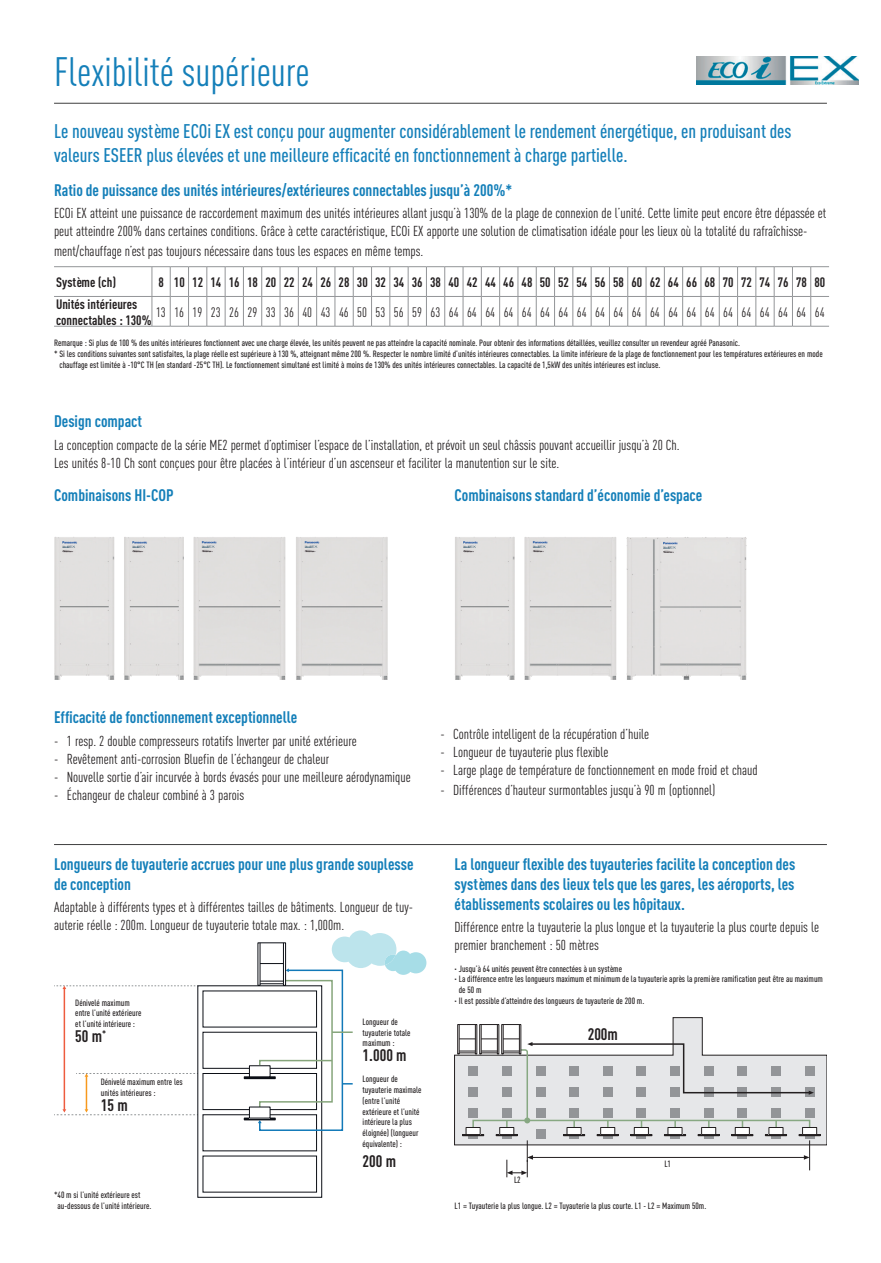
<style>
.page{position:relative;width:881px;height:1263px;background:#fff}
.page>*{position:absolute;margin:0;border:0;box-sizing:border-box;transform-origin:0 0}
.t1{font:40.5px "DIN Cond";color:#147fb9}
.t2{font:500 19.5px/24px "DIN Cond";color:#147fb9}
.t3{font:700 16.5px/19.8px "DIN Cond";color:#147fb9;text-align:justify}
.t4{font:700 16.5px "DIN Cond";color:#231f20}
.t5{font:14.25px/18px "DIN Cond";color:#231f20}
.t6{font:700 13.5px/16.2px "DIN Cond";color:#231f20}
.t7{font:13.5px "DIN Cond";color:#231f20}
.t8{font:500 9px/10.8px "DIN Cond";color:#231f20}
</style>
<div class="page">
<svg style="left:54px;top:930px;width:372px;height:268px"></svg>
<svg style="left:454px;top:1017px;width:372px;height:129px"></svg>
<div style="left:804px;top:1066px;width:10px;height:9px;background:#939598"></div>
<div style="left:804px;top:1087px;width:10px;height:9px;background:#939598"></div>
<div style="left:804px;top:1108px;width:10px;height:9px;background:#939598"></div>
<div style="left:535px;top:1129px;width:10px;height:9px;background:#939598"></div>
<div style="left:501px;top:1129px;width:10px;height:9px;background:#7a7b7d"></div>
<div style="left:468px;top:1129px;width:10px;height:9px;background:#7a7b7d"></div>
<div style="left:703px;top:1129px;width:10px;height:9px;background:#7a7b7d"></div>
<div style="left:670px;top:1129px;width:9px;height:9px;background:#7a7b7d"></div>
<div style="left:602px;top:1129px;width:10px;height:9px;background:#7a7b7d"></div>
<div style="left:569px;top:1129px;width:10px;height:9px;background:#7a7b7d"></div>
<div style="left:636px;top:1129px;width:10px;height:9px;background:#7a7b7d"></div>
<div style="left:804px;top:1129px;width:10px;height:9px;background:#7a7b7d"></div>
<div style="left:770px;top:1129px;width:10px;height:9px;background:#7a7b7d"></div>
<div style="left:737px;top:1129px;width:10px;height:9px;background:#7a7b7d"></div>
<hr style="left:808px;top:1140px;width:1px;height:30px;background:#231f20">
<svg style="left:803px;top:1155px;width:6px;height:5px"></svg>
<hr style="left:528px;top:1157px;width:278px;height:1px;background:#231f20">
<svg style="left:506px;top:1140px;width:27px;height:37px"></svg>
<div style="left:462px;top:1134px;width:22px;height:2px;border:1px solid #231f20"></div>
<div style="left:465px;top:1127px;width:15px;height:8px;border:1px solid #231f20"></div>
<div style="left:798px;top:1134px;width:22px;height:2px;border:1px solid #231f20"></div>
<div style="left:802px;top:1127px;width:14px;height:7px;background:#fff"></div>
<div style="left:801px;top:1127px;width:15px;height:8px;border:1px solid #231f20"></div>
<div style="left:764px;top:1134px;width:22px;height:2px;border:1px solid #231f20"></div>
<div style="left:768px;top:1127px;width:15px;height:8px;border:1px solid #231f20"></div>
<div style="left:731px;top:1134px;width:22px;height:2px;border:1px solid #231f20"></div>
<div style="left:734px;top:1127px;width:15px;height:8px;border:1px solid #231f20"></div>
<div style="left:697px;top:1134px;width:22px;height:2px;border:1px solid #231f20"></div>
<div style="left:701px;top:1127px;width:14px;height:8px;border:1px solid #231f20"></div>
<div style="left:663px;top:1134px;width:22px;height:2px;border:1px solid #231f20"></div>
<div style="left:667px;top:1127px;width:15px;height:8px;border:1px solid #231f20"></div>
<div style="left:630px;top:1134px;width:22px;height:2px;border:1px solid #231f20"></div>
<div style="left:633px;top:1127px;width:15px;height:8px;border:1px solid #231f20"></div>
<div style="left:596px;top:1134px;width:22px;height:2px;border:1px solid #231f20"></div>
<div style="left:600px;top:1127px;width:15px;height:8px;border:1px solid #231f20"></div>
<div style="left:563px;top:1134px;width:21px;height:2px;border:1px solid #231f20"></div>
<div style="left:566px;top:1127px;width:15px;height:8px;border:1px solid #231f20"></div>
<div style="left:495px;top:1134px;width:22px;height:2px;border:1px solid #231f20"></div>
<div style="left:499px;top:1127px;width:15px;height:8px;border:1px solid #231f20"></div>
<svg style="left:457px;top:1024px;width:356px;height:109px"></svg>
<hr style="left:54px;top:844px;width:772px;height:1px;background:#3e3e3f">
<img style="left:54px;top:537px;width:61px;height:143px">
<img style="left:124px;top:537px;width:60px;height:143px">
<img style="left:193px;top:537px;width:92px;height:143px">
<img style="left:296px;top:537px;width:92px;height:143px">
<img style="left:626px;top:537px;width:120px;height:143px">
<img style="left:524px;top:537px;width:92px;height:143px">
<img style="left:455px;top:537px;width:60px;height:143px">
<hr style="left:54px;top:103px;width:772px;height:1px;background:#3e3e3f">
<hr style="left:54px;top:266px;width:98px;height:1px;background:#939598">
<hr style="left:54px;top:296px;width:98px;height:1px;background:#939598">
<hr style="left:54px;top:326px;width:98px;height:1px;background:#939598">
<svg style="left:152px;top:266px;width:676px;height:61px"></svg>
<img style="left:696px;top:56px;width:162px;height:29px">
<h1 class="t1" style="left:54px;top:48px;width:257px">Flexibilité supérieure</h1>
<h2 class="t2" style="left:54px;top:119px;width:738px">Le nouveau système ECOi EX est conçu pour augmenter considérablement le rendement énergétique, en produisant des valeurs ESEER plus élevées et une meilleure efficacité en fonctionnement à charge partielle.</h2>
<p class="t3" style="left:54px;top:180px;width:459px">Ratio de puissance des unités intérieures/extérieures connectables jusqu’à 200%*</p>
<p class="t5" style="left:54px;top:204px;width:773px">ECOi EX atteint une puissance de raccordement maximum des unités intérieures allant jusqu’à 130% de la plage de connexion de l’unité. Cette limite peut encore être dépassée et peut atteindre 200% dans certaines conditions. Grâce à cette caractéristique, ECOi EX apporte une solution de climatisation idéale pour les lieux où la totalité du rafraîchisse-</p>
<p class="t5" style="left:54px;top:242px;width:371px">ment/chauffage n’est pas toujours nécessaire dans tous les espaces en même temps.</p>
<p class="t6" style="left:56px;top:274px;width:61px">Système (ch)</p>
<p class="t6" style="left:158px;top:274px;width:668px">8 10 12 14 16 18 20 22 24 26 28 30 32 34 36 38 40 42 44 46 48 50 52 54 56 58 60 62 64 66 68 70 72 74 76 78 80</p>
<p class="t6" style="left:56px;top:295px;width:97px">Unités intérieures connectables : 130%</p>
<p class="t7" style="left:156px;top:304px;width:669px">13 16 19 23 26 29 33 36 40 43 46 50 53 56 59 63 64 64 64 64 64 64 64 64 64 64 64 64 64 64 64 64 64 64 64 64 64</p>
<p class="t8" style="left:54px;top:337px;width:687px">Remarque : Si plus de 100 % des unités intérieures fonctionnent avec une charge élevée, les unités peuvent ne pas atteindre la capacité nominale. Pour obtenir des informations détaillées, veuillez consulter un revendeur agréé Panasonic.</p>
<p class="t8" style="left:54px;top:348px;width:769px">* Si les conditions suivantes sont satisfaites, la plage réelle est supérieure à 130 %, atteignant même 200 %. Respecter le nombre limité d’unités intérieures connectables. La limite inférieure de la plage de fonctionnement pour les températures extérieures en mode</p>
<p class="t8" style="left:59px;top:359px;width:602px">chauffage est limitée à -10°C TH (en standard -25°C TH). Le fonctionnement simultané est limité à moins de 130% des unités intérieures connectables. La capacité de 1,5kW des unités intérieures est incluse.</p>
<p class="t3" style="left:54px;top:411px;width:90px">Design compact</p>
<p class="t5" style="left:54px;top:435px;width:627px">La conception compacte de la série ME2 permet d’optimiser l’espace de l’installation, et prévoit un seul châssis pouvant accueillir jusqu’à 20 Ch.<br>Les unités 8-10 Ch sont conçues pour être placées à l’intérieur d’un ascenseur et faciliter la manutention sur le site.</p>
<p class="t3" style="left:54px;top:484px;width:121px">Combinaisons HI-COP</p>
<p class="t3" style="left:454px;top:484px;width:249px">Combinaisons standard d’économie d’espace</p>
<p class="t3" style="left:54px;top:707px;width:245px">Efficacité de fonctionnement exceptionnelle</p>
<p class="t5" style="left:54px;top:731px;width:358px">− 1 resp. 2 double compresseurs rotatifs Inverter par unité extérieure<br>− Revêtement anti-corrosion Bluefin de l’échangeur de chaleur<br>− Nouvelle sortie d’air incurvée à bords évasés pour une meilleure aérodynamique − Échangeur de chaleur combiné à 3 parois</p>
<p class="t5" style="left:440px;top:725px;width:318px">− Contrôle intelligent de la récupération d’huile<br>− Longueur de tuyauterie plus flexible<br>− Large plage de température de fonctionnement en mode froid et chaud</p>
<p class="t5" style="left:440px;top:781px;width:276px">− Différences d’hauteur surmontables jusqu’à 90 m (optionnel)</p>
<p class="t3" style="left:54px;top:854px;width:361px">Longueurs de tuyauterie accrues pour une plus grande souplesse de conception</p>
<p class="t5" style="left:54px;top:898px;width:360px">Adaptable à différents types et à différentes tailles de bâtiments. Longueur de tuy&shy;auterie réelle : 200m. Longueur de tuyauterie totale max. : 1,000m.</p>
<p class="t8" style="left:75px;top:997px;width:68px">Dénivelé maximum entre l’unité extérieure et l’unité intérieure :</p>
<p class="t4" style="left:75px;top:1026px;width:32px">50 m<sup>*</sup></p>
<p class="t8" style="left:101px;top:1077px;width:83px">Dénivelé maximum entre les unités intérieures :</p>
<p class="t4" style="left:101px;top:1095px;width:28px">15 m</p>
<p class="t8" style="left:58px;top:1189px;width:95px;text-indent:-4px">* 40 m si l’unité extérieure est au-dessous de l’unité intérieure.</p>
<p class="t8" style="left:362px;top:1016px;width:49px">Longueur de tuyauterie totale maximum :</p>
<p class="t4" style="left:362px;top:1045px;width:45px">1.000 m</p>
<p class="t8" style="left:362px;top:1073px;width:60px">Longueur de tuyauterie maximale (entre l’unité extérieure et l’unité intérieure la plus éloignée) (longueur équivalente) :</p>
<p class="t4" style="left:362px;top:1151px;width:35px">200 m</p>
<p class="t3" style="left:454px;top:854px;width:342px">La longueur flexible des tuyauteries facilite la conception des systèmes dans des lieux tels que les gares, les aéroports, les établissements scolaires ou les hôpitaux.</p>
<p class="t5" style="left:454px;top:918px;width:366px">Différence entre la tuyauterie la plus longue et la tuyauterie la plus courte depuis le premier branchement : 50 mètres</p>
<p class="t8" style="left:454px;top:963px;width:169px">· Jusqu’à 64 unités peuvent être connectées à un système</p>
<p class="t8" style="left:454px;top:974px;width:370px">· La différence entre les longueurs maximum et minimum de la tuyauterie après la première ramification peut être au maximum</p>
<p class="t8" style="left:458px;top:984px;width:24px">de 50 m</p>
<p class="t8" style="left:454px;top:995px;width:191px">· Il est possible d’atteindre des longueurs de tuyauterie de 200 m.</p>
<p class="t8" style="left:514px;top:1174px;width:8px">L2</p>
<p class="t4" style="left:587px;top:1024px;width:32px">200m</p>
<p class="t8" style="left:664px;top:1158px;width:8px">L1</p>
<p class="t8" style="left:454px;top:1200px;width:253px">L1 = Tuyauterie la plus longue. L2 = Tuyauterie la plus courte. L1 - L2 = Maximum 50m.</p>
</div>
